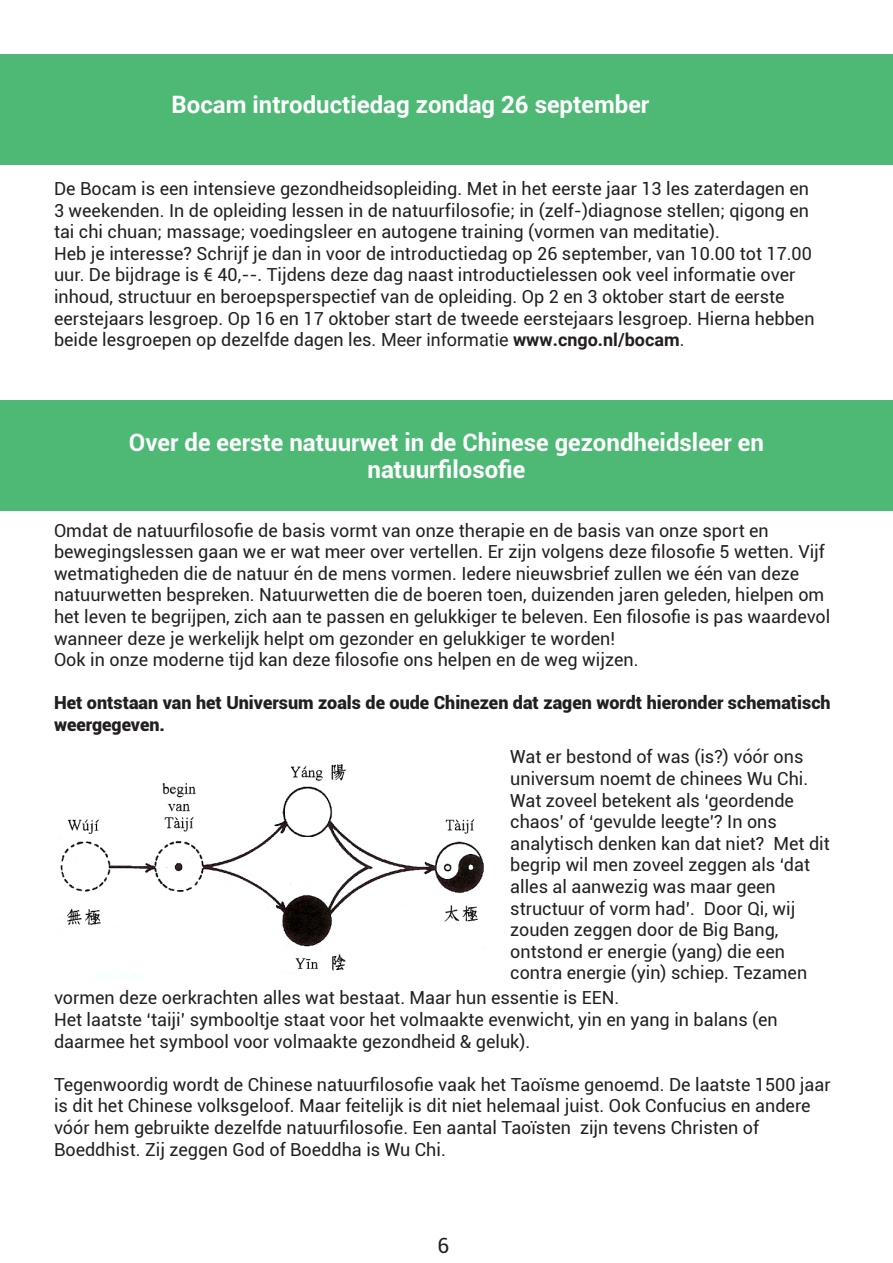
<style>
.page{position:relative;width:893px;height:1263px;background:#fff}
.page>*{position:absolute;margin:0;border:0;box-sizing:border-box;transform-origin:0 0}
.Koppen{font:700 24px "Roboto";color:#fff}
.t1{font:21px "Roboto";color:#231f20}
.t2{font:18px/21.6px "Roboto";color:#231f20}
.t3{font:900 18px/21.6px "Roboto";color:#231f20}
.s1{font-weight:700}
</style>
<div class="page">
<div style="left:0;top:400px;width:893px;height:110px;background:#4eb975"></div>
<div style="left:0;top:54px;width:893px;height:111px;background:#4eb975"></div>
<img style="left:60px;top:764px;width:425px;height:216px">
<p class="Koppen" style="left:172px;top:87px;width:479px">Bocam introductiedag zondag 26 september</p>
<p class="t2" style="left:54px;top:177px;width:762px">De Bocam is een intensieve gezondheidsopleiding. Met in het eerste jaar 13 les zaterdagen en 3 weekenden. In de opleiding lessen in de natuurfilosofie; in (zelf-)diagnose stellen; qigong en tai chi chuan; massage; voedingsleer en autogene training (vormen van meditatie).<br>Heb je interesse? Schrijf je dan in voor de introductiedag op 26 september, van 10.00 tot 17.00 uur. De bijdrage is € 40,--. Tijdens deze dag naast introductielessen ook veel informatie over inhoud, structuur en beroepsperspectief van de opleiding. Op 2 en 3 oktober start de eerste eerstejaars lesgroep. Op 16 en 17 oktober start de tweede eerstejaars lesgroep. Hierna hebben beide lesgroepen op dezelfde dagen les. Meer informatie <span class="s1">www.cngo.nl/bocam</span>.</p>
<p class="Koppen" style="left:129px;top:426px;width:637px">Over de eerste natuurwet in de Chinese gezondheidsleer en</p>
<p class="Koppen" style="left:367px;top:453px;width:159px">natuurfilosofie</p>
<p class="t2" style="left:54px;top:519px;width:716px">Omdat de natuurfilosofie de basis vormt van onze therapie en de basis van onze sport en</p>
<p class="t2" style="left:54px;top:540px;width:778px">bewegingslessen gaan we er wat meer over vertellen. Er zijn volgens deze filosofie 5 wetten. Vijf wetmatigheden die de natuur én de mens vormen. Iedere nieuwsbrief zullen we één van deze natuurwetten bespreken. Natuurwetten die de boeren toen, duizenden jaren geleden, hielpen om het leven te begrijpen, zich aan te passen en gelukkiger te beleven. Een filosofie is pas waardevol wanneer deze je werkelijk helpt om gezonder en gelukkiger te worden!</p>
<p class="t2" style="left:54px;top:648px;width:586px">Ook in onze moderne tijd kan deze filosofie ons helpen en de weg wijzen.</p>
<p class="t3" style="left:54px;top:691px;width:778px">Het ontstaan van het Universum zoals de oude Chinezen dat zagen wordt hieronder schematisch weergegeven.</p>
<p class="t2" style="left:510px;top:745px;width:299px">Wat er bestond of was (is?) vóór ons universum noemt de chinees Wu Chi.</p>
<p class="t2" style="left:510px;top:789px;width:285px">Wat zoveel betekent als ‘geordende</p>
<p class="t2" style="left:510px;top:810px;width:268px">chaos’ of ‘gevulde leegte’? In ons</p>
<p class="t2" style="left:510px;top:832px;width:321px">analytisch denken kan dat niet? Met dit begrip wil men zoveel zeggen als ‘dat alles al aanwezig was maar geen</p>
<p class="t2" style="left:510px;top:897px;width:287px">structuur of vorm had’. Door Qi, wij zouden zeggen door de Big Bang,</p>
<p class="t2" style="left:510px;top:940px;width:276px">ontstond er energie (yang) die een</p>
<p class="t2" style="left:54px;top:960px;width:755px;line-height:24.9px;text-indent:456px">contra energie (yin) schiep. Tezamen vormen deze oerkrachten alles wat bestaat. Maar hun essentie is EEN.</p>
<p class="t2" style="left:54px;top:1008px;width:725px">Het laatste ‘taiji’ symbooltje staat voor het volmaakte evenwicht, yin en yang in balans (en</p>
<p class="t2" style="left:54px;top:1030px;width:478px">daarmee het symbool voor volmaakte gezondheid &amp; geluk).</p>
<p class="t2" style="left:54px;top:1073px;width:778px">Tegenwoordig wordt de Chinese natuurfilosofie vaak het Taoïsme genoemd. De laatste 1500 jaar is dit het Chinese volksgeloof. Maar feitelijk is dit niet helemaal juist. Ook Confucius en andere vóór hem gebruikte dezelfde natuurfilosofie. Een aantal Taoïsten zijn tevens Christen of</p>
<p class="t2" style="left:54px;top:1138px;width:393px">Boeddhist. Zij zeggen God of Boeddha is Wu Chi.</p>
<p class="t1" style="left:438px;top:1231px;width:13px">6</p>
</div>
